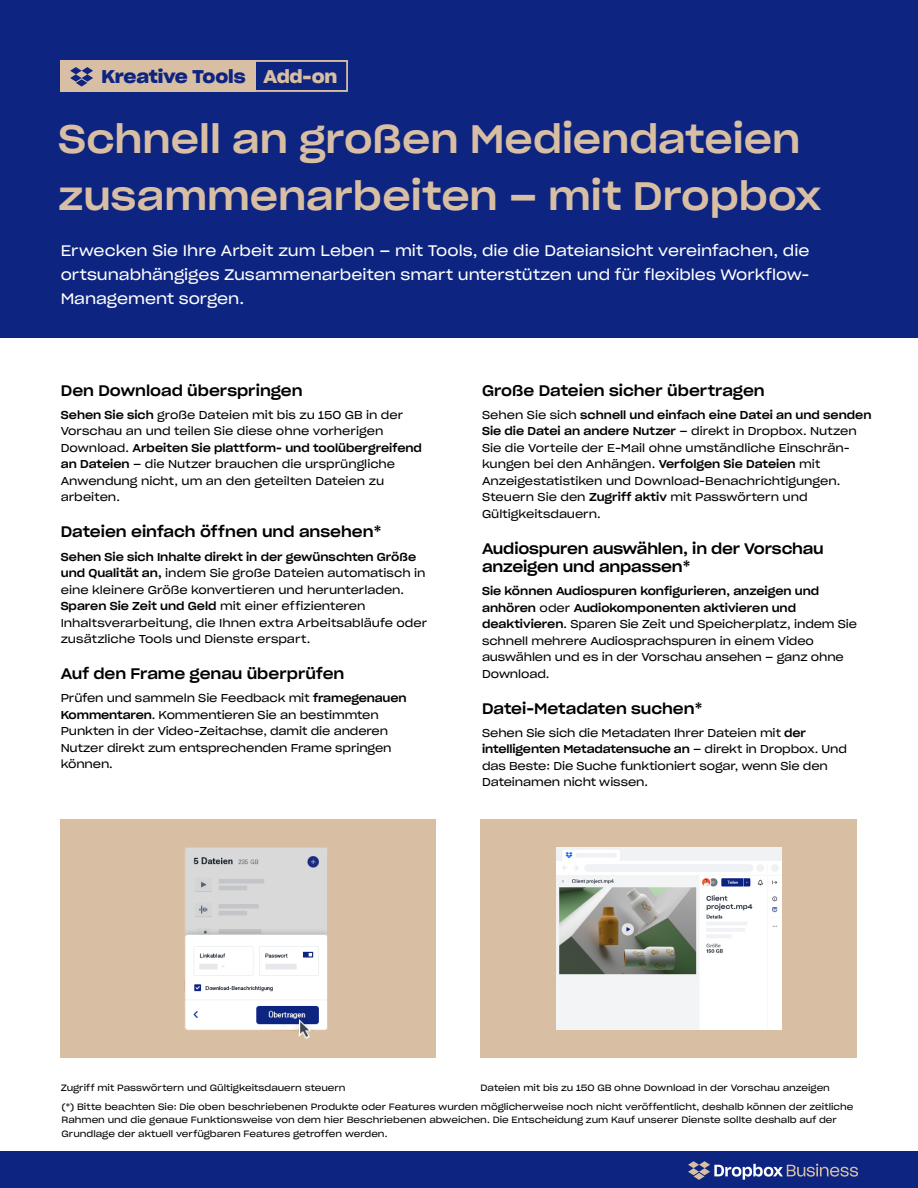
<style>
.page{position:relative;width:918px;height:1188px;background:#fff}
.page>*{position:absolute;margin:0;border:0;box-sizing:border-box;transform-origin:0 0}
.t1{font:39px/57px "Sharp Grotesk Medium 22";color:#d8bea2}
.t2{font:18px "Sharp Grotesk Sm Bold 22";letter-spacing:-.015em;color:#0d2481}
.t3{font:15px/18px "Sharp Grotesk Medium 22";letter-spacing:-.005em;color:#000}
.t4{font:15px/24px "Sharp Grotesk Book 22";color:#fff;text-align:justify}
.t5{font:11.25px/16.5px "Sharp Grotesk Book 22";letter-spacing:-.005em;color:#000}
.t6{font:11.25px/16.5px "Sharp Grotesk Medium 22";letter-spacing:-.005em;color:#000}
.t7{font:9px/13.5px "Sharp Grotesk Book 22";color:#000}
.s1{color:#d8bea2}
.s2{font-family:"Sharp Grotesk Medium 22"}
.s3{font-family:"Sharp Grotesk Book 22"}
</style>
<div class="page">
<div style="left:0;top:1152px;width:918px;height:36px;background:#0d2481"></div>
<svg style="left:688px;top:1161px;width:170px;height:19px"></svg>
<div style="left:481px;top:819px;width:376px;height:239px;background:#d8bea2"></div>
<div style="left:61px;top:819px;width:375px;height:239px;background:#d8bea2"></div>
<img style="left:184px;top:848px;width:143px;height:190px">
<img style="left:557px;top:848px;width:224px;height:181px">
<div style="left:0;top:0;width:918px;height:338px;background:#0d2481"></div>
<div style="left:61px;top:60px;width:42px;height:32px;background:#d8bea2"></div>
<svg style="left:70px;top:67px;width:23px;height:20px"></svg>
<div style="left:94px;top:60px;width:161px;height:32px;background:#d8bea2"></div>
<svg style="left:255px;top:63px;width:1px;height:26px"></svg>
<div style="left:61px;top:60px;width:287px;height:32px;border:2px solid #d8bea2"></div>
<h2 class="t2" style="left:102px;top:62px;width:237px">Kreative Tools <span class="s1">Add-on</span></h2>
<h1 class="t1" style="left:58px;top:108px;width:764px">Schnell an großen Mediendateien zusammenarbeiten – mit Dropbox</h1>
<h3 class="t4" style="left:61px;top:238px;width:750px">Erwecken Sie Ihre Arbeit zum Leben – mit Tools, die die Dateiansicht vereinfachen, die ortsunabhängiges Zusammenarbeiten smart unterstützen und für flexibles Workflow-Management sorgen.</h3>
<h3 class="t3" style="left:61px;top:381px;width:243px">Den Download überspringen</h3>
<p class="t5" style="left:61px;top:406px;width:344px"><span class="s2">Sehen Sie sich</span> große Dateien mit bis zu 150 GB in der<br>Vorschau an und teilen Sie diese ohne vorherigen</p>
<p class="t6" style="left:61px;top:439px;width:363px"><span class="s3">Download.</span> Arbeiten Sie plattform- und toolübergreifend</p>
<p class="t5" style="left:61px;top:456px;width:336px"><span class="s2">an Dateien</span> – die Nutzer brauchen die ursprüngliche<br>Anwendung nicht, um an den geteilten Dateien zu arbeiten.</p>
<h3 class="t3" style="left:61px;top:522px;width:322px">Dateien einfach öffnen und ansehen*</h3>
<p class="t6" style="left:61px;top:548px;width:357px">Sehen Sie sich Inhalte direkt in der gewünschten Größe</p>
<p class="t5" style="left:61px;top:564px;width:368px"><span class="s2">und Qualität an,</span> indem Sie große Dateien automatisch in eine kleinere Größe konvertieren und herunterladen.<br><span class="s2">Sparen Sie Zeit und Geld</span> mit einer effizienteren Inhaltsverarbeitung, die Ihnen extra Arbeitsabläufe oder zusätzliche Tools und Dienste erspart.</p>
<h3 class="t3" style="left:61px;top:664px;width:285px">Auf den Frame genau überprüfen</h3>
<p class="t5" style="left:61px;top:690px;width:347px">Prüfen und sammeln Sie Feedback mit <span class="s2">framegenauen Kommentaren</span>. Kommentieren Sie an bestimmten Punkten in der Video-Zeitachse, damit die anderen Nutzer direkt zum entsprechenden Frame springen können.</p>
<h3 class="t3" style="left:482px;top:381px;width:284px">Große Dateien sicher übertragen</h3>
<p class="t6" style="left:482px;top:406px;width:391px"><span class="s3">Sehen Sie sich</span> schnell und einfach eine Datei an und senden<br>Sie die Datei an andere Nutzer <span class="s3">– direkt in Dropbox. Nutzen</span></p>
<p class="t5" style="left:482px;top:439px;width:369px">Sie die Vorteile der E-Mail ohne umständliche Einschrän&shy;kungen bei den Anhängen. <span class="s2">Verfolgen Sie Dateien</span> mit Anzeigestatistiken und Download-Benachrichtigungen.<br>Steuern Sie den <span class="s2">Zugriff aktiv</span> mit Passwörtern und Gültigkeitsdauern.</p>
<h3 class="t3" style="left:482px;top:539px;width:343px">Audiospuren auswählen, in der Vorschau anzeigen und anpassen*</h3>
<p class="t6" style="left:482px;top:582px;width:339px">Sie können Audiospuren konfigurieren, anzeigen und anhören <span class="s3">oder</span> Audiokomponenten aktivieren und</p>
<p class="t5" style="left:482px;top:615px;width:377px"><span class="s2">deaktivieren</span>. Sparen Sie Zeit und Speicherplatz, indem Sie schnell mehrere Audiosprachspuren in einem Video auswählen und es in der Vorschau ansehen – ganz ohne Download.</p>
<h3 class="t3" style="left:482px;top:699px;width:222px">Datei-Metadaten suchen*</h3>
<p class="t5" style="left:482px;top:724px;width:325px">Sehen Sie sich die Metadaten Ihrer Dateien mit <span class="s2">der</span></p>
<p class="t6" style="left:482px;top:741px;width:366px">intelligenten Metadatensuche an <span class="s3">– direkt in Dropbox. Und</span></p>
<p class="t5" style="left:482px;top:757px;width:347px">das Beste: Die Suche funktioniert sogar, wenn Sie den<br>Dateinamen nicht wissen.</p>
<p class="t7" style="left:61px;top:1080px;width:286px">Zugriff mit Passwörtern und Gültigkeitsdauern steuern</p>
<p class="t7" style="left:481px;top:1080px;width:351px">Dateien mit bis zu 150 GB ohne Download in der Vorschau anzeigen</p>
<p class="t7" style="left:62px;top:1100px;width:793px">(*) Bitte beachten Sie: Die oben beschriebenen Produkte oder Features wurden möglicherweise noch nicht veröffentlicht, deshalb können der zeitliche<br>Rahmen und die genaue Funktionsweise von dem hier Beschriebenen abweichen. Die Entscheidung zum Kauf unserer Dienste sollte deshalb auf der<br>Grundlage der aktuell verfügbaren Features getroffen werden.</p>
</div>
